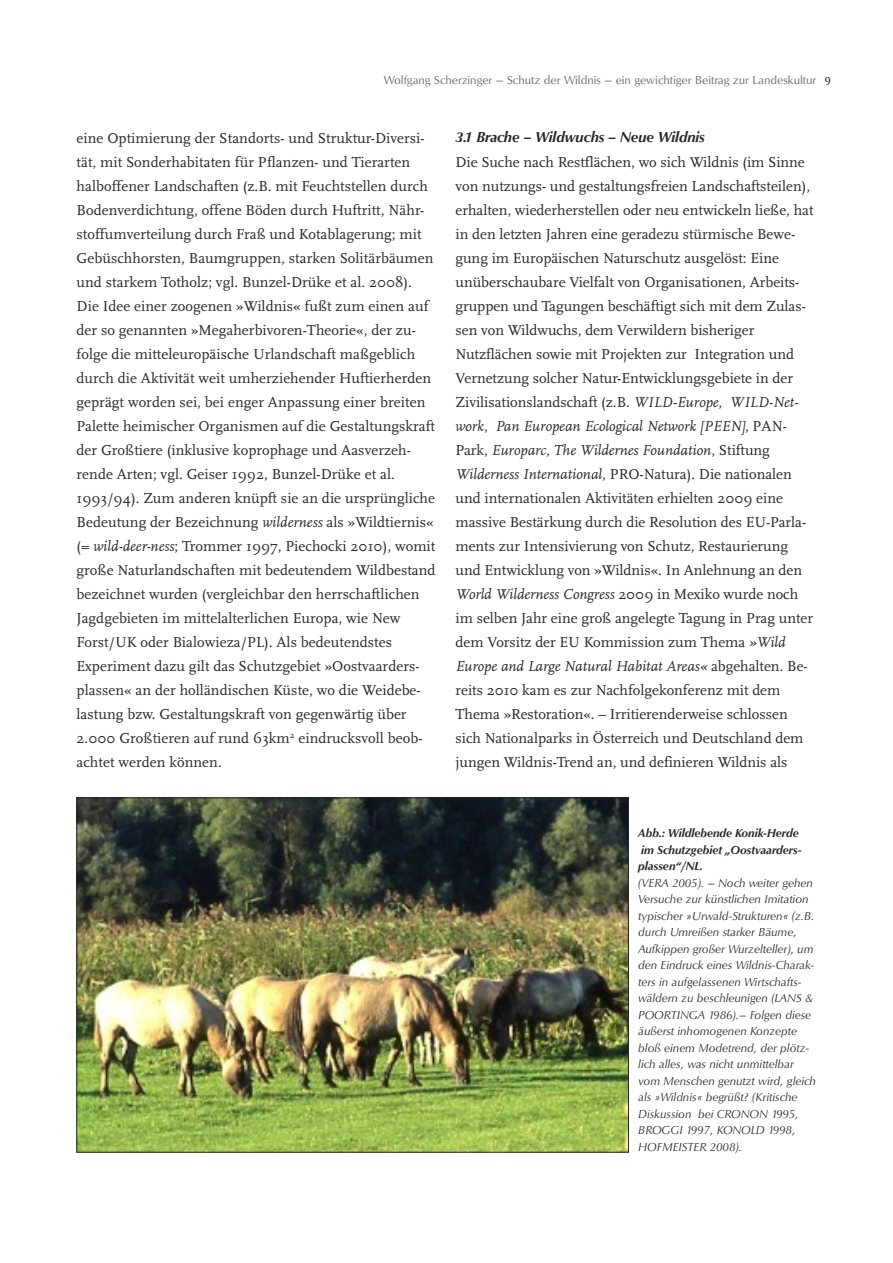
<style>
.page{position:relative;width:893px;height:1263px;background:#fff}
.page>*{position:absolute;margin:0;border:0;box-sizing:border-box;transform-origin:0 0}
.t1{font:15px/24px "Scala";letter-spacing:.005em;color:#272627}
.t2{font:15px "October SB Med Ita";color:#272627}
.t3{font:italic 12px/16.5px "October SB";color:#272627}
.t4{font:12px "October SB";color:#686768}
.t5{font:12px/16.5px "October SB Med Ita";color:#272627}
.s1{font-family:"Scala LF";color:#272627}
.s2{font-style:italic}
</style>
<div class="page">
<img style="left:79px;top:800px;width:548px;height:350px">
<p class="t4" style="left:384px;top:73px;width:449px">Wolfgang Scherzinger – Schutz der Wildnis – ein gewichtiger Beitrag zur Landeskultur <span class="s1">9</span></p>
<p class="t1" style="left:77px;top:127px;width:361px">eine Optimierung der Standorts- und Struktur-Diversi&shy;tät, mit Sonderhabitaten für Pflanzen- und Tierarten halboffener Landschaften (z.B. mit Feuchtstellen durch Bodenverdichtung, offene Böden durch Huftritt, Nähr&shy;stoffumverteilung durch Fraß und Kotablagerung; mit Gebüschhorsten, Baumgruppen, starken Solitärbäumen und starkem Totholz; vgl. Bunzel-Drüke et al. 2008).<br>Die Idee einer zoogenen »Wildnis« fußt zum einen auf der so genannten »Megaherbivoren-Theorie«, der zu&shy;folge die mitteleuropäische Urlandschaft maßgeblich durch die Aktivität weit umherziehender Huftierherden geprägt worden sei, bei enger Anpassung einer breiten Palette heimischer Organismen auf die Gestaltungskraft der Großtiere (inklusive koprophage und Aasverzeh&shy;rende Arten; vgl. Geiser 1992, Bunzel-Drüke et al.<br>1993/94). Zum anderen knüpft sie an die ursprüngliche Bedeutung der Bezeichnung <span class="s2">wilderness</span> als »Wildtiernis« (<span class="s2">= wild-deer-ness</span>; Trommer 1997, Piechocki 2010), womit große Naturlandschaften mit bedeutendem Wildbestand bezeichnet wurden (vergleichbar den herrschaftlichen Jagdgebieten im mittelalterlichen Europa, wie New Forst/UK oder Bialowieza/PL). Als bedeutendstes Experiment dazu gilt das Schutzgebiet »Oostvaarders&shy;plassen« an der holländischen Küste, wo die Weidebe&shy;lastung bzw. Gestaltungskraft von gegenwärtig über 2.000 Großtieren auf rund 63km<sup>2</sup> eindrucksvoll beob&shy;achtet werden können.</p>
<p class="t2" style="left:455px;top:128px;width:251px">3.1 Brache – Wildwuchs – Neue Wildnis</p>
<p class="t1" style="left:455px;top:151px;width:360px">Die Suche nach Restflächen, wo sich Wildnis (im Sinne von nutzungs- und gestaltungsfreien Landschaftsteilen), erhalten, wiederherstellen oder neu entwickeln ließe, hat in den letzten Jahren eine geradezu stürmische Bewe&shy;gung im Europäischen Naturschutz ausgelöst: Eine unüberschaubare Vielfalt von Organisationen, Arbeits&shy;gruppen und Tagungen beschäftigt sich mit dem Zulas&shy;sen von Wildwuchs, dem Verwildern bisheriger Nutzflächen sowie mit Projekten zur Integration und Vernetzung solcher Natur-Entwicklungsgebiete in der Zivilisationslandschaft (z.B. <span class="s2">WILD-Europe</span>, <span class="s2">WILD-Net&shy;work</span>, <span class="s2">Pan European Ecological Network [PEEN]</span>, PAN-Park, <span class="s2">Europarc</span>, <span class="s2">The Wildernes Foundation</span>, Stiftung <span class="s2">Wilderness International</span>, PRO-Natura). Die nationalen und internationalen Aktivitäten erhielten 2009 eine massive Bestärkung durch die Resolution des EU-Parla&shy;ments zur Intensivierung von Schutz, Restaurierung und Entwicklung von »Wildnis«. In Anlehnung an den <span class="s2">World Wilderness Congress</span> 2009 in Mexiko wurde noch im selben Jahr eine groß angelegte Tagung in Prag unter dem Vorsitz der EU Kommission zum Thema <span class="s2">»Wild Europe and Large Natural Habitat Areas«</span> abgehalten. Be&shy;reits 2010 kam es zur Nachfolgekonferenz mit dem Thema »Restoration«. – Irritierenderweise schlossen sich Nationalparks in Österreich und Deutschland dem jungen Wildnis-Trend an, und definieren Wildnis als</p>
<p class="t5" style="left:638px;top:825px;width:165px">Abb.: Wildlebende Konik-Herde im Schutzgebiet „Oostvaarders&shy;plassen“/NL.</p>
<p class="t3" style="left:638px;top:874px;width:179px">(VERA 2005). – Noch weiter gehen<br>Versuche zur künstlichen Imitation typischer »Urwald-Strukturen« (z.B. durch Umreißen starker Bäume,<br>Aufkippen großer Wurzelteller), um den Eindruck eines Wildnis-Charak&shy;ters in aufgelassenen Wirtschafts&shy;wäldern zu beschleunigen (LANS &amp;<br>POORTINGA 1986).– Folgen diese äußerst inhomogenen Konzepte bloß einem Modetrend, der plötz&shy;lich alles, was nicht unmittelbar vom Menschen genutzt wird, gleich als »Wildnis« begrüßt? (Kritische<br>Diskussion bei CRONON 1995,<br>BROGGI 1997, KONOLD 1998,<br>HOFMEISTER 2008).</p>
</div>
